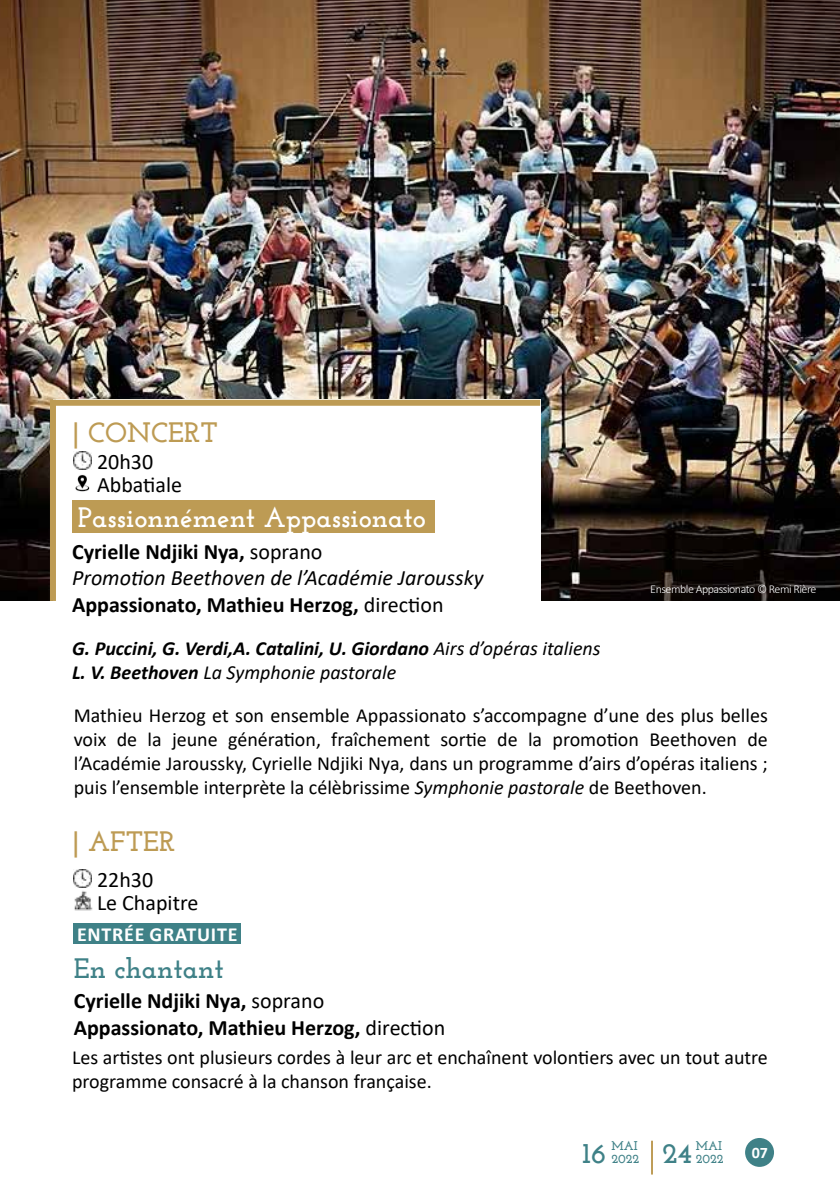
<style>
.page{position:relative;width:840px;height:1191px;background:#fff}
.page>*{position:absolute;margin:0;border:0;box-sizing:border-box;transform-origin:0 0}
.t1{font:700 28.8px "Josefin Slab";color:#3f8187}
.t2{font:700 28px "Josefin Slab";color:#fff}
.t3{font:700 28px "Josefin Slab";color:#bd9b54}
.t4{font:700 28px "Josefin Slab";color:#3f8187}
.t5{font:700 22px/26.4px "Calibri";color:#000}
.t6{font:22px/22.6px "Calibri";color:#000}
.t7{font:20px/24px "Calibri";color:#000}
.t8{font:italic 700 20px/24px "Calibri";color:#000}
.t9{font:700 20px "Calibri";letter-spacing:.04em;color:#fff}
.t10{font:700 16px "Calibri";color:#fff}
.t11{font:700 12.6px/12.6px "Josefin Slab";color:#3f8187}
.t12{font:300 12px "Calibri";letter-spacing:-.04em;color:#fff}
.s1{font-weight:400}
.s2{font-weight:400;font-style:italic}
.s3{font-style:italic}
</style>
<div class="page">
<img style="left:0;top:0;width:839px;height:601px">
<div style="left:53px;top:400px;width:487px;height:228px;background:#fff"></div>
<img style="left:74px;top:451px;width:17px;height:18px">
<img style="left:75px;top:474px;width:15px;height:18px">
<div style="left:50px;top:400px;width:6px;height:201px;background:#bd9b54"></div>
<div style="left:50px;top:400px;width:490px;height:6px;background:#bd9b54"></div>
<div style="left:74px;top:922px;width:167px;height:21px;background:#3f8187"></div>
<hr style="left:650px;top:1140px;width:2px;height:34px;background:#bd9b54">
<div style="left:744px;top:1138px;width:29px;height:28px;background:#3f8187;border-radius:50%"></div>
<div style="left:72px;top:500px;width:362px;height:33px;background:#bd9b54"></div>
<img style="left:74px;top:887px;width:19px;height:24px">
<img style="left:74px;top:869px;width:17px;height:18px">
<h2 class="t3" style="left:72px;top:415px;width:147px">| CONCERT</h2>
<p class="t6" style="left:97px;top:450px;width:86px">20h30<br>Abbatiale</p>
<h2 class="t2" style="left:78px;top:501px;width:349px">Passionnément Appassionato</h2>
<p class="t5" style="left:72px;top:538px;width:413px">Cyrielle Ndjiki Nya, <span class="s1">soprano<br></span><span class="s2">Promotion Beethoven de l’Académie Jaroussky<br></span>Appassionato, Mathieu Herzog, <span class="s1">direction</span></p>
<p class="t12" style="left:650px;top:581px;width:167px">Ensemble Appassionato © Remi Rière</p>
<p class="t8" style="left:72px;top:636px;width:530px">G. Puccini, G. Verdi,A. Catalini, U. Giordano <span class="s1">Airs d’opéras italiens<br></span>L. V. Beethoven <span class="s1">La Symphonie pastorale</span></p>
<p class="t7" style="left:74px;top:702px;width:695px;text-align:justify">Mathieu Herzog et son ensemble Appassionato s’accompagne d’une des plus belles voix de la jeune génération, fraîchement sortie de la promotion Beethoven de l’Académie Jaroussky, Cyrielle Ndjiki Nya, dans un programme d’airs d’opéras italiens ; puis l’ensemble interprète la célèbrissime <span class="s3">Symphonie pastorale</span> de Beethoven.</p>
<h2 class="t3" style="left:72px;top:824px;width:105px">| AFTER</h2>
<p class="t6" style="left:97px;top:868px;width:103px">22h30<br>Le Chapitre</p>
<p class="t9" style="left:77px;top:919px;width:162px">ENTRÉE GRATUITE</p>
<h2 class="t4" style="left:74px;top:952px;width:151px">En chantant</h2>
<p class="t5" style="left:74px;top:987px;width:373px">Cyrielle Ndjiki Nya, <span class="s1">soprano<br></span>Appassionato, Mathieu Herzog, <span class="s1">direction</span></p>
<p class="t7" style="left:72px;top:1044px;width:697px">Les artistes ont plusieurs cordes à leur arc et enchaînent volontiers avec un tout autre programme consacré à la chanson française.</p>
<p class="t11" style="left:611px;top:1139px;width:29px">MAI<br>2022</p>
<p class="t11" style="left:695px;top:1139px;width:28px">MAI</p>
<h1 class="t1" style="left:582px;top:1135px;width:25px">16</h1>
<h1 class="t1" style="left:661px;top:1135px;width:32px">24</h1>
<p class="t11" style="left:695px;top:1152px;width:29px">2022</p>
<p class="t10" style="left:751px;top:1141px;width:18px">07</p>
</div>
